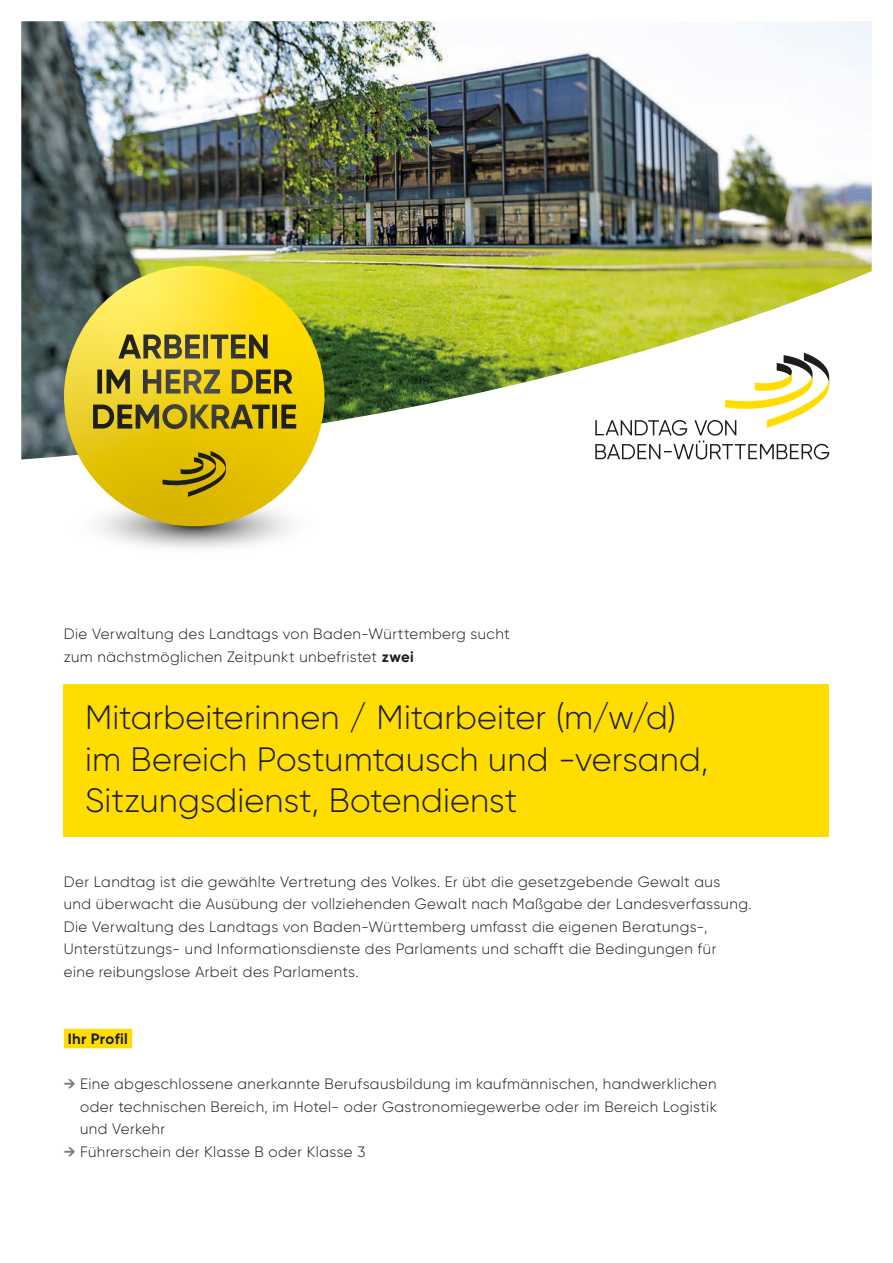
<style>
.page{position:relative;width:893px;height:1263px;background:#fff}
.page>*{position:absolute;margin:0;border:0;box-sizing:border-box;transform-origin:0 0}
.t1{font:300 33.75px/41.2px "Gilroy";letter-spacing:.005em;color:#1d1d1b}
.t2{font:300 15px/22.5px "Gilroy";letter-spacing:.025em;color:#1d1d1b}
.t3{font:700 15px "Gilroy";letter-spacing:.02em;color:#1d1d1b}
.s1{font-weight:700}
.s2{font-weight:700;color:#7c7c7c}
</style>
<div class="page">
<img style="left:21px;top:21px;width:851px;height:438px">
<svg style="left:595px;top:353px;width:234px;height:106px"></svg>
<div style="left:64px;top:684px;width:765px;height:152px;background:#fd0"></div>
<div style="left:64px;top:1029px;width:68px;height:19px;background:#fd0"></div>
<svg style="left:64px;top:266px;width:260px;height:260px"></svg>
<svg style="left:57px;top:451px;width:275px;height:98px"></svg>
<svg style="left:97px;top:334px;width:199px;height:95px"></svg>
<p class="t2" style="left:64px;top:622px;width:447px">Die Verwaltung des Landtags von Baden-Württemberg sucht zum nächstmöglichen Zeitpunkt unbefristet <span class="s1">zwei</span></p>
<h1 class="t1" style="left:85px;top:696px;width:625px">Mitarbeiterinnen / Mitarbeiter (m/w/d) im Bereich Postumtausch und -versand,<br>Sitzungsdienst, Botendienst</h1>
<p class="t2" style="left:64px;top:870px;width:689px">Der Landtag ist die gewählte Vertretung des Volkes. Er übt die gesetzgebende Gewalt aus<br>und überwacht die Ausübung der vollziehenden Gewalt nach Maßgabe der Landesverfassung.<br>Die Verwaltung des Landtags von Baden-Württemberg umfasst die eigenen Beratungs-, Unterstützungs- und Informationsdienste des Parlaments und schafft die Bedingungen für<br>eine reibungslose Arbeit des Parlaments.</p>
<p class="t3" style="left:68px;top:1029px;width:61px">Ihr Profil</p>
<p class="t2" style="left:80px;top:1072px;width:638px;text-align:justify;text-indent:-16px"><span class="s2">→</span> Eine abgeschlossene anerkannte Berufsausbildung im kaufmännischen, handwerklichen oder technischen Bereich, im Hotel- oder Gastronomiegewerbe oder im Bereich Logistik und Verkehr</p>
<p class="t2" style="left:64px;top:1140px;width:303px"><span class="s2">→</span> Führerschein der Klasse B oder Klasse 3</p>
</div>
